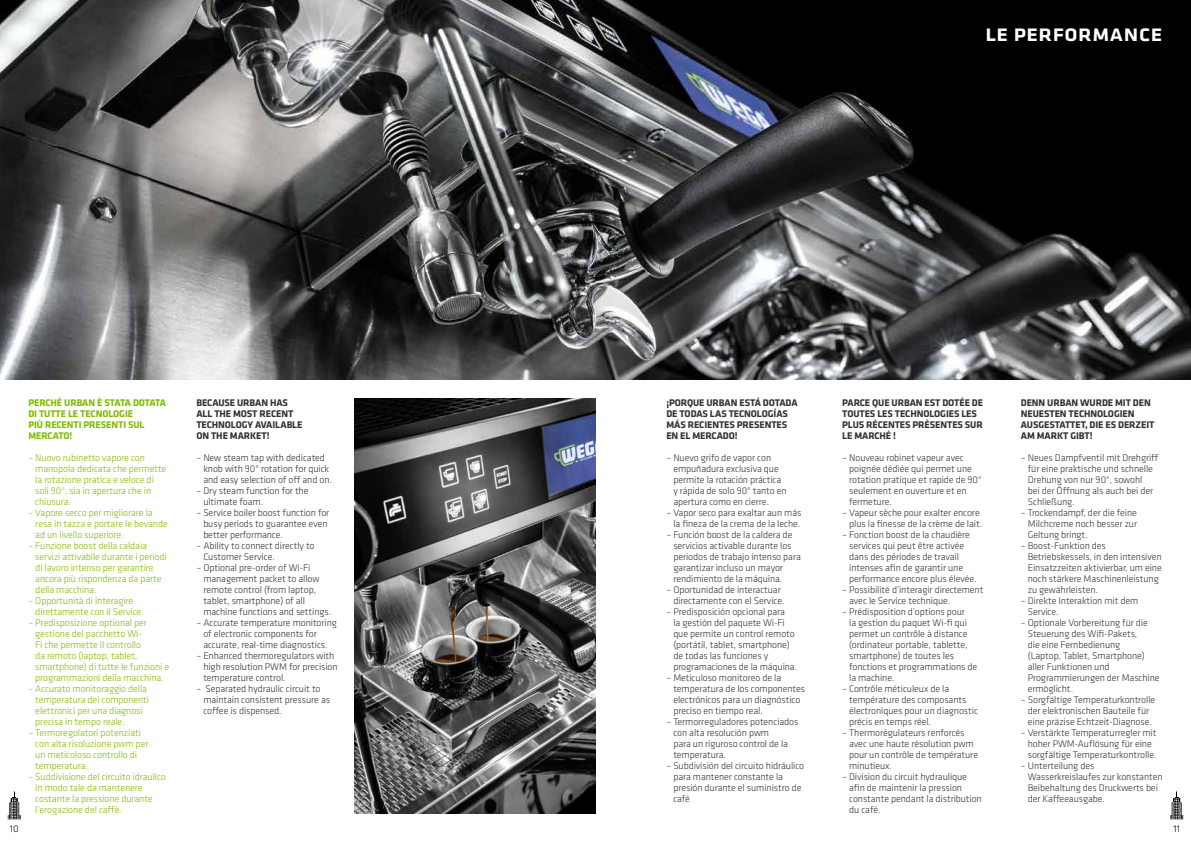
<style>
.page{position:relative;width:1191px;height:842px;background:#fff}
.page>*{position:absolute;margin:0;border:0;box-sizing:border-box;transform-origin:0 0}
.t1{font:500 24px "Klavika";color:#fff}
.t2{font:300 10px/11px "Klavika";letter-spacing:-.01em;color:#343233}
.t3{font:300 10px/11px "Klavika";letter-spacing:-.01em;color:#80bc00}
.t4{font:700 10px/11px "Klavika";letter-spacing:-.01em;color:#343233}
.t5{font:700 10px/11px "Klavika";letter-spacing:-.01em;color:#80bc00}
.t6{font:300 10px "Klavika";color:#000}
</style>
<div class="page">
<img style="left:0;top:0;width:1191px;height:380px">
<img style="left:354px;top:398px;width:241px;height:416px">
<svg style="left:8px;top:791px;width:13px;height:28px"></svg>
<svg style="left:1170px;top:791px;width:13px;height:28px"></svg>
<p class="t5" style="left:28px;top:397px;width:139px">PERCHÉ URBAN È STATA DOTATA<br>DI TUTTE LE TECNOLOGIE<br>PIÙ RECENTI PRESENTI SUL<br>MERCATO!</p>
<p class="t3" style="left:35px;top:452px;width:133px;text-indent:-7px">– Nuovo rubinetto vapore con manopola dedicata che permette la rotazione pratica e veloce di soli 90°, sia in apertura che in chiusura.</p>
<p class="t3" style="left:35px;top:507px;width:134px;text-indent:-7px">– Vapore secco per migliorare la resa in tazza e portare le bevande ad un livello superiore.</p>
<p class="t3" style="left:35px;top:540px;width:133px;text-indent:-7px">– Funzione boost della caldaia servizi attivabile durante i periodi di lavoro intenso per garantire ancora più rispondenza da parte della macchina.</p>
<p class="t3" style="left:35px;top:595px;width:110px;text-indent:-7px">– Opportunità di interagire direttamente con il Service.</p>
<p class="t3" style="left:35px;top:617px;width:135px;text-indent:-7px">– Predisposizione optional per gestione del pacchetto Wi-<br>Fi che permette il controllo<br>da remoto (laptop, tablet, smartphone) di tutte le funzioni e programmazioni della macchina.</p>
<p class="t3" style="left:35px;top:683px;width:115px;text-indent:-7px">– Accurato monitoraggio della temperatura dei componenti elettronici per una diagnosi precisa in tempo reale.</p>
<p class="t3" style="left:35px;top:727px;width:115px;text-indent:-7px">– Termoregolatori potenziati con alta risoluzione pwm per un meticoloso controllo di temperatura.</p>
<p class="t3" style="left:35px;top:771px;width:132px;text-indent:-7px">– Suddivisione del circuito idraulico in modo tale da mantenere costante la pressione durante l’erogazione del caffè.</p>
<p class="t4" style="left:196px;top:397px;width:108px">BECAUSE URBAN HAS<br>ALL THE MOST RECENT<br>TECHNOLOGY AVAILABLE<br>ON THE MARKET!</p>
<p class="t2" style="left:203px;top:452px;width:130px;text-indent:-7px">– New steam tap with dedicated knob with 90° rotation for quick and easy selection of off and on.</p>
<p class="t2" style="left:203px;top:485px;width:107px;text-indent:-7px">– Dry steam function for the ultimate foam.</p>
<p class="t2" style="left:203px;top:507px;width:127px;text-indent:-7px">– Service boiler boost function for busy periods to guarantee even better performance.</p>
<p class="t2" style="left:203px;top:540px;width:113px;text-indent:-7px">– Ability to connect directly to<br>Customer Service.</p>
<p class="t2" style="left:203px;top:562px;width:129px;text-indent:-7px">– Optional pre-order of Wi-Fi management packet to allow remote control (from laptop, tablet, smartphone) of all machine functions and settings.</p>
<p class="t2" style="left:203px;top:617px;width:135px;text-indent:-7px">– Accurate temperature monitoring of electronic components for accurate, real-time diagnostics.</p>
<p class="t2" style="left:203px;top:650px;width:136px;text-indent:-7px">– Enhanced thermoregulators with high resolution PWM for precision temperature control.</p>
<p class="t2" style="left:203px;top:683px;width:128px;text-indent:-7px">– Separated hydraulic circuit to maintain consistent pressure as coffee is dispensed.</p>
<h1 class="t1" style="left:985px;top:17px;width:179px">le performance</h1>
<p class="t4" style="left:666px;top:397px;width:133px">¡PORQUE URBAN ESTÁ DOTADA<br>DE TODAS LAS TECNOLOGÍAS<br>MÁS RECIENTES PRESENTES<br>EN EL MERCADO!</p>
<p class="t2" style="left:673px;top:452px;width:115px;text-indent:-7px">– Nuevo grifo de vapor con empuñadura exclusiva que permite la rotación práctica y rápida de solo 90° tanto en apertura como en cierre.</p>
<p class="t2" style="left:666px;top:507px;width:137px;text-align:center">– Vapor seco para exaltar aun más la fineza de la crema de la leche.</p>
<p class="t2" style="left:673px;top:529px;width:129px;text-indent:-7px">– Función boost de la caldera de servicios activable durante los periodos de trabajo intenso para garantizar incluso un mayor rendimiento de la máquina.</p>
<p class="t2" style="left:673px;top:584px;width:113px;text-indent:-7px">– Oportunidad de interactuar directamente con el Service.</p>
<p class="t2" style="left:673px;top:606px;width:125px;text-indent:-7px">– Predisposición opcional para<br>la gestión del paquete Wi-Fi que permite un control remoto (portátil, tablet, smartphone) de todas las funciones y programaciones de la máquina.</p>
<p class="t2" style="left:673px;top:672px;width:133px;text-indent:-7px">– Meticuloso monitoreo de la temperatura de los componentes electrónicos para un diagnóstico preciso en tiempo real.</p>
<p class="t2" style="left:673px;top:716px;width:127px;text-indent:-7px">– Termorreguladores potenciados con alta resolución pwm<br>para un riguroso control de la temperatura.</p>
<p class="t2" style="left:673px;top:760px;width:132px;text-indent:-7px">– Subdivisión del circuito hidráulico para mantener constante la presión durante el suministro de café</p>
<p class="t4" style="left:842px;top:397px;width:142px">PARCE QUE URBAN EST DOTÉE DE<br>TOUTES LES TECHNOLOGIES LES<br>PLUS RÉCENTES PRÉSENTES SUR<br>LE MARCHÉ !</p>
<p class="t2" style="left:849px;top:452px;width:134px;text-indent:-7px">– Nouveau robinet vapeur avec poignée dédiée qui permet une rotation pratique et rapide de 90° seulement en ouverture et en fermeture.</p>
<p class="t2" style="left:842px;top:507px;width:141px;text-align:right">– Vapeur sèche pour exalter encore plus la finesse de la crème de lait.</p>
<p class="t2" style="left:849px;top:529px;width:129px;text-indent:-7px">– Fonction boost de la chaudière services qui peut être activée dans des périodes de travail intenses afin de garantir une performance encore plus élevée.</p>
<p class="t2" style="left:849px;top:584px;width:136px;text-indent:-7px">– Possibilité d’interagir directement avec le Service technique.</p>
<p class="t2" style="left:849px;top:606px;width:130px;text-indent:-7px">– Prédisposition d’options pour<br>la gestion du paquet Wi-fi qui permet un contrôle à distance (ordinateur portable, tablette, smartphone) de toutes les fonctions et programmations de la machine.</p>
<p class="t2" style="left:849px;top:683px;width:130px;text-indent:-7px">– Contrôle méticuleux de la température des composants électroniques pour un diagnostic précis en temps réel.</p>
<p class="t2" style="left:849px;top:727px;width:130px;text-indent:-7px">– Thermorégulateurs renforcés avec une haute résolution pwm pour un contrôle de température minutieux.</p>
<p class="t2" style="left:849px;top:771px;width:134px;text-indent:-7px">– Division du circuit hydraulique afin de maintenir la pression constante pendant la distribution du café.</p>
<p class="t4" style="left:1020px;top:397px;width:135px">DENN URBAN WURDE MIT DEN<br>NEUESTEN TECHNOLOGIEN<br>AUSGESTATTET, DIE ES DERZEIT<br>AM MARKT GIBT!</p>
<p class="t2" style="left:1027px;top:452px;width:132px;text-indent:-7px">– Neues Dampfventil mit Drehgriff für eine praktische und schnelle<br>Drehung von nur 90°, sowohl<br>bei der Öffnung als auch bei der<br>Schließung.</p>
<p class="t2" style="left:1027px;top:507px;width:111px;text-align:justify;text-indent:-7px">– Trockendampf, der die feine Milchcreme noch besser zur Geltung bringt.</p>
<p class="t2" style="left:1027px;top:540px;width:136px;text-indent:-7px">– Boost-Funktion des<br>Betriebskessels, in den intensiven<br>Einsatzzeiten aktivierbar, um eine noch stärkere Maschinenleistung zu gewährleisten.</p>
<p class="t2" style="left:1027px;top:595px;width:112px;text-indent:-7px">– Direkte Interaktion mit dem<br>Service.</p>
<p class="t2" style="left:1027px;top:617px;width:133px;text-indent:-7px">– Optionale Vorbereitung für die<br>Steuerung des Wifi-Pakets,<br>die eine Fernbedienung<br>(Laptop, Tablet, Smartphone) aller Funktionen und<br>Programmierungen der Maschine ermöglicht.</p>
<p class="t2" style="left:1020px;top:694px;width:136px;text-align:center">– Sorgfältige Temperaturkontrolle der elektronischen Bauteile für eine präzise Echtzeit-Diagnose.</p>
<p class="t2" style="left:1027px;top:727px;width:130px;text-indent:-7px">– Verstärkte Temperaturregler mit hoher PWM-Auflösung für eine sorgfältige Temperaturkontrolle.</p>
<p class="t2" style="left:1027px;top:760px;width:136px;text-indent:-7px">– Unterteilung des<br>Wasserkreislaufes zur konstanten<br>Beibehaltung des Druckwerts bei der Kaffeeausgabe.</p>
<p class="t6" style="left:10px;top:822px;width:10px">10</p>
<p class="t6" style="left:1173px;top:822px;width:8px">11</p>
</div>
